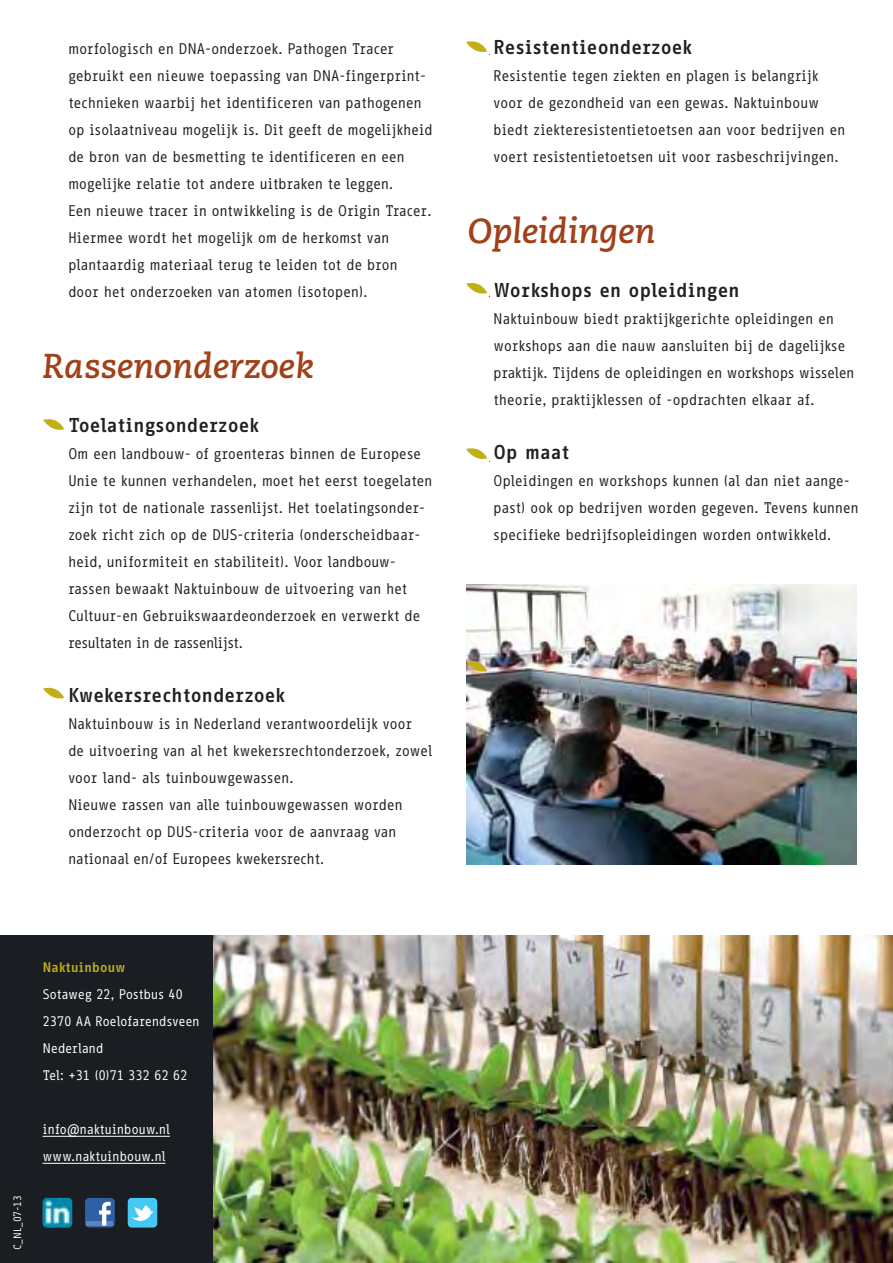
<style>
.page{position:relative;width:893px;height:1263px;background:#fff}
.page>*{position:absolute;margin:0;border:0;box-sizing:border-box;transform-origin:0 0}
.t1{font:italic 700 34.5px "Caecilia";color:#a04119}
.t2{font:700 19.5px "Info Office";letter-spacing:-.03em;color:#231f20}
.t3{font:15px/27px "Info Office";letter-spacing:-.03em;color:#231f20}
.t4{font:13.5px/27px "Info Office";letter-spacing:-.03em;color:#fff}
.t5{font:700 13.5px "Info Office";letter-spacing:-.03em;color:#c1b015}
.t6{font:10.5px "Info Office";color:#fff}
</style>
<div class="page">
<img style="left:213px;top:935px;width:680px;height:328px">
<div style="left:0;top:935px;width:213px;height:328px;background:#1a1d21"></div>
<hr style="left:43px;top:1136px;width:127px;height:1px;background:#fff">
<hr style="left:43px;top:1163px;width:122px;height:1px;background:#fff">
<img style="left:467px;top:584px;width:390px;height:280px">
<svg style="left:466px;top:41px;width:22px;height:11px"></svg>
<svg style="left:43px;top:419px;width:21px;height:11px"></svg>
<svg style="left:43px;top:687px;width:22px;height:12px"></svg>
<svg style="left:466px;top:283px;width:22px;height:11px"></svg>
<svg style="left:466px;top:448px;width:22px;height:11px"></svg>
<svg style="left:466px;top:659px;width:23px;height:15px"></svg>
<img style="left:43px;top:1198px;width:29px;height:29px;border-radius:4px">
<div style="left:85px;top:1198px;width:30px;height:29px;background:#2d60a4;border-radius:2px"></div>
<div style="left:87px;top:1221px;width:26px;height:5px;background:#6084b8"></div>
<svg style="left:99px;top:1202px;width:12px;height:24px"></svg>
<div style="left:128px;top:1198px;width:29px;height:29px;background:#46c8f5;border-radius:2px"></div>
<svg style="left:132px;top:1205px;width:22px;height:16px"></svg>
<p class="t3" style="left:68px;top:37px;width:366px">morfologisch en DNA-onderzoek. Pathogen Tracer gebruikt een nieuwe toepassing van DNA-fingerprint&shy;technieken waarbij het identificeren van pathogenen op isolaatniveau mogelijk is. Dit geeft de mogelijkheid de bron van de besmetting te identificeren en een mogelijke relatie tot andere uitbraken te leggen.<br>Een nieuwe tracer in ontwikkeling is de Origin Tracer.<br>Hiermee wordt het mogelijk om de herkomst van plantaardig materiaal terug te leiden tot de bron door het onderzoeken van atomen (isotopen).</p>
<h1 class="t1" style="left:43px;top:351px;width:273px">Rassenonderzoek</h1>
<h2 class="t2" style="left:68px;top:418px;width:193px">Toelatingsonderzoek</h2>
<p class="t3" style="left:68px;top:442px;width:366px">Om een landbouw- of groenteras binnen de Europese Unie te kunnen verhandelen, moet het eerst toegelaten zijn tot de nationale rassenlijst. Het toelatingsonder&shy;zoek richt zich op de DUS-criteria (onderscheidbaar&shy;heid, uniformiteit en stabiliteit). Voor landbouw&shy;rassen bewaakt Naktuinbouw de uitvoering van het Cultuur-en Gebruikswaardeonderzoek en verwerkt de resultaten in de rassenlijst.</p>
<h2 class="t2" style="left:68px;top:688px;width:219px">Kwekersrechtonderzoek</h2>
<p class="t3" style="left:68px;top:712px;width:366px">Naktuinbouw is in Nederland verantwoordelijk voor de uitvoering van al het kwekersrechtonderzoek, zowel voor land- als tuinbouwgewassen.<br>Nieuwe rassen van alle tuinbouwgewassen worden onderzocht op DUS-criteria voor de aanvraag van nationaal en/of Europees kwekersrecht.</p>
<h2 class="t2" style="left:493px;top:40px;width:201px">Resistentieonderzoek</h2>
<p class="t3" style="left:493px;top:64px;width:354px">Resistentie tegen ziekten en plagen is belangrijk voor de gezondheid van een gewas. Naktuinbouw biedt ziekteresistentietoetsen aan voor bedrijven en voert resistentietoetsen uit voor rasbeschrijvingen.</p>
<h1 class="t1" style="left:468px;top:216px;width:189px">Opleidingen</h1>
<h2 class="t2" style="left:493px;top:283px;width:248px">Workshops en opleidingen</h2>
<p class="t3" style="left:493px;top:307px;width:363px">Naktuinbouw biedt praktijkgerichte opleidingen en workshops aan die nauw aansluiten bij de dagelijkse praktijk. Tijdens de opleidingen en workshops wisselen theorie, praktijklessen of -opdrachten elkaar af.</p>
<h2 class="t2" style="left:493px;top:445px;width:78px">Op maat</h2>
<p class="t3" style="left:493px;top:469px;width:367px">Opleidingen en workshops kunnen (al dan niet aange&shy;past) ook op bedrijven worden gegeven. Tevens kunnen specifieke bedrijfsopleidingen worden ontwikkeld.</p>
<p class="t6" style="left:14px;top:1250px;width:56px;rotate:-90deg">C_NL_07-13</p>
<p class="t5" style="left:43px;top:962px;width:85px">Naktuinbouw</p>
<p class="t4" style="left:43px;top:982px;width:159px">Sotaweg 22, Postbus 40<br>2370 AA Roelofarendsveen<br>Nederland<br>Tel: +31 (0)71 332 62 62</p>
<p class="t4" style="left:43px;top:1117px;width:129px">info@naktuinbouw.nl www.naktuinbouw.nl</p>
</div>
